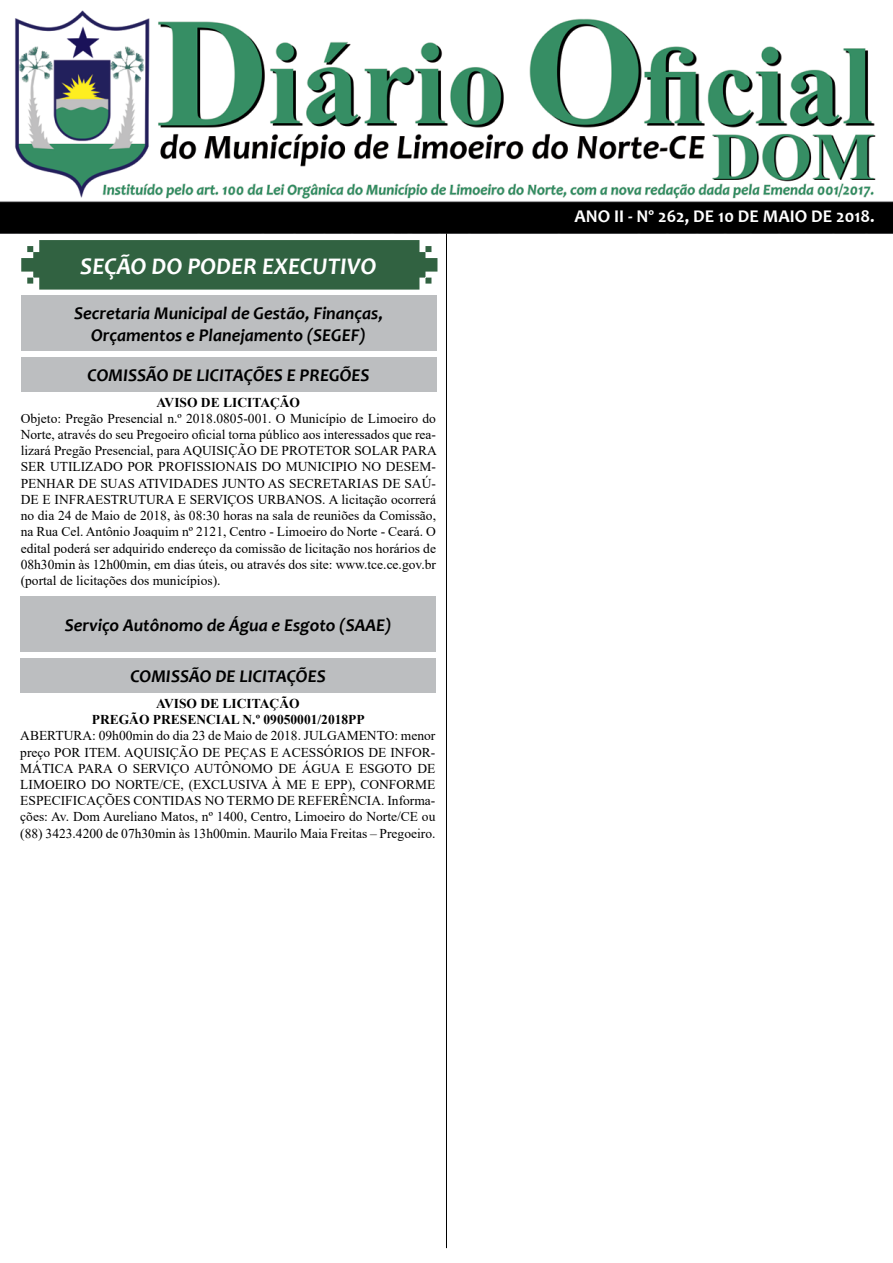
<style>
.page{position:relative;width:893px;height:1263px;background:#fff}
.page>*{position:absolute;margin:0;border:0;box-sizing:border-box;transform-origin:0 0}
.t1{font:italic 700 24px "Candara";color:#fff}
.t2{font:italic 700 18px/21.6px "Candara";color:#000;text-align:center}
.t3{font:700 18px "Candara";color:#fff}
.t4{font:13.5px/16.2px "Times New Roman";color:#000;text-align:justify}
.t5{font:700 13.5px/16.2px "Times New Roman";color:#000;text-align:center}
</style>
<div class="page">
<img style="left:0;top:10px;width:893px;height:224px">
<svg style="left:21px;top:240px;width:416px;height:50px;background:#3c6a4b"></svg>
<hr style="left:446px;top:233px;width:1px;height:1015px;background:#000">
<div style="left:21px;top:296px;width:415px;height:55px;background:#bcbec0"></div>
<div style="left:20px;top:596px;width:416px;height:56px;background:#bcbec0"></div>
<div style="left:20px;top:658px;width:416px;height:35px;background:#bcbec0"></div>
<div style="left:21px;top:357px;width:415px;height:34px;background:#bcbec0"></div>
<h1 class="t1" style="left:80px;top:251px;width:298px">SEÇÃO DO PODER EXECUTIVO</h1>
<h2 class="t2" style="left:74px;top:302px;width:310px">Secretaria Municipal de Gestão, Finanças,<br>Orçamentos e Planejamento (SEGEF)</h2>
<h2 class="t2" style="left:88px;top:364px;width:283px">COMISSÃO DE LICITAÇÕES E PREGÕES</h2>
<p class="t5" style="left:157px;top:394px;width:145px">AVISO DE LICITAÇÃO</p>
<p class="t4" style="left:21px;top:410px;width:417px">Objeto: Pregão Presencial n.º 2018.0805-001. O Município de Limoeiro do Norte, através do seu Pregoeiro oficial torna público aos interessados que rea&shy;lizará Pregão Presencial, para AQUISIÇÃO DE PROTETOR SOLAR PARA SER UTILIZADO POR PROFISSIONAIS DO MUNICIPIO NO DESEM-PENHAR DE SUAS ATIVIDADES JUNTO AS SECRETARIAS DE SAÚ-DE E INFRAESTRUTURA E SERVIÇOS URBANOS. A licitação ocorrerá no dia 24 de Maio de 2018, às 08:30 horas na sala de reuniões da Comissão, na Rua Cel. Antônio Joaquim nº 2121, Centro - Limoeiro do Norte - Ceará. O edital poderá ser adquirido endereço da comissão de licitação nos horários de 08h30min às 12h00min, em dias úteis, ou através dos site: www.tce.ce.gov.br (portal de licitações dos municípios).</p>
<h2 class="t2" style="left:65px;top:614px;width:328px">Serviço Autônomo de Água e Esgoto (SAAE)</h2>
<h2 class="t2" style="left:130px;top:665px;width:197px">COMISSÃO DE LICITAÇÕES</h2>
<p class="t5" style="left:92px;top:695px;width:274px">AVISO DE LICITAÇÃO<br>PREGÃO PRESENCIAL N.º 09050001/2018PP</p>
<p class="t4" style="left:20px;top:727px;width:417px">ABERTURA: 09h00min do dia 23 de Maio de 2018. JULGAMENTO: menor preço POR ITEM. AQUISIÇÃO DE PEÇAS E ACESSÓRIOS DE INFOR-MÁTICA PARA O SERVIÇO AUTÔNOMO DE ÁGUA E ESGOTO DE LIMOEIRO DO NORTE/CE, (EXCLUSIVA À ME E EPP), CONFORME ESPECIFICAÇÕES CONTIDAS NO TERMO DE REFERÊNCIA. Informa&shy;ções: Av. Dom Aureliano Matos, nº 1400, Centro, Limoeiro do Norte/CE ou (88) 3423.4200 de 07h30min às 13h00min. Maurilo Maia Freitas – Pregoeiro.</p>
<h2 class="t3" style="left:574px;top:205px;width:302px">ANO II - Nº 262, DE 10 DE MAIO DE 2018.</h2>
</div>
